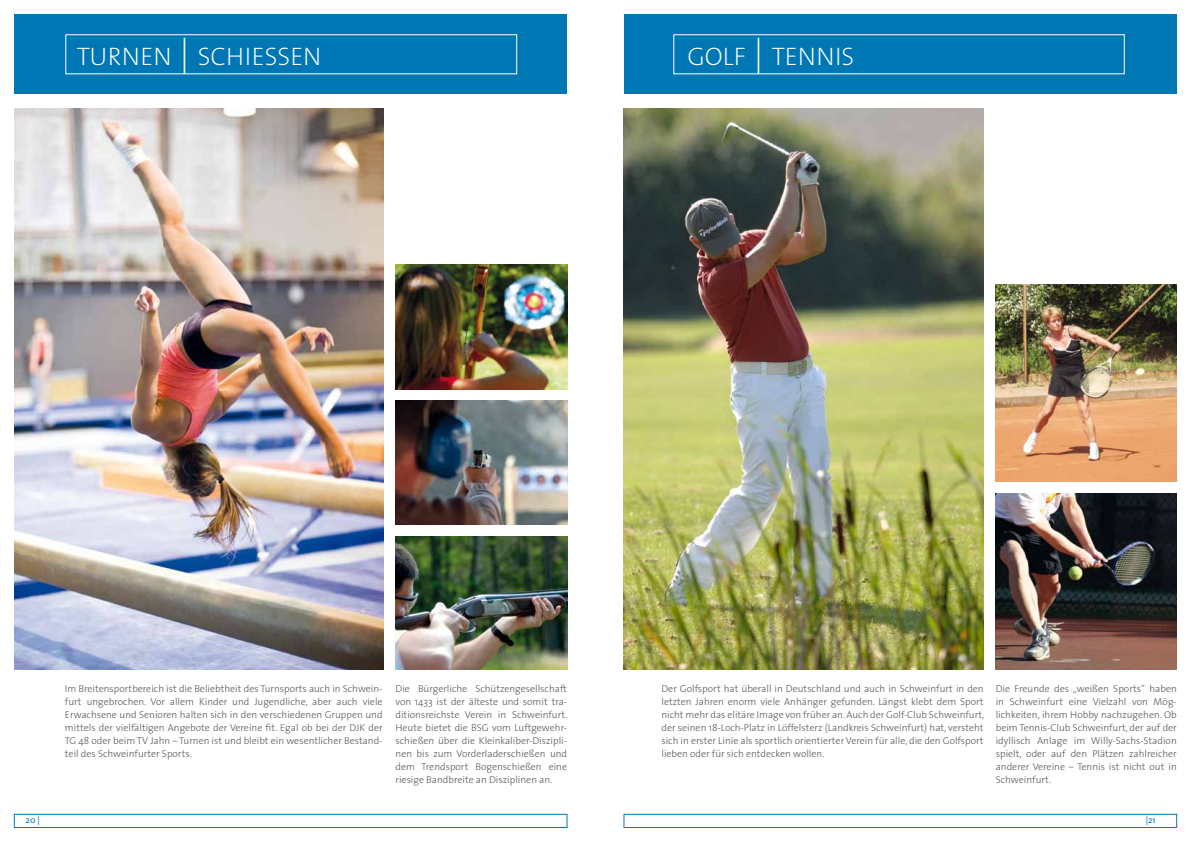
<style>
.page{position:relative;width:1191px;height:842px;background:#fff}
.page>*{position:absolute;margin:0;border:0;box-sizing:border-box;transform-origin:0 0}
.t1{font:200 25.4px "The Sans";color:#fff}
.t2{font:300 10px/13px "The Sans";color:#58585a;text-align:justify}
.t3{font:9px "The Sans";color:#0077b5}
.s1{font-size:36.3px}
</style>
<div class="page">
<div style="left:14px;top:814px;width:553px;height:14px;border:1px solid #0077b5"></div>
<div style="left:624px;top:814px;width:552px;height:14px;border:1px solid #0077b5"></div>
<div style="left:14px;top:14px;width:553px;height:80px;background:#0077b5"></div>
<div style="left:624px;top:14px;width:552px;height:80px;background:#0077b5"></div>
<img style="left:15px;top:108px;width:368px;height:562px">
<img style="left:395px;top:400px;width:172px;height:125px">
<img style="left:395px;top:265px;width:172px;height:124px">
<img style="left:395px;top:536px;width:172px;height:134px">
<img style="left:624px;top:108px;width:359px;height:562px">
<img style="left:995px;top:493px;width:181px;height:177px">
<img style="left:995px;top:285px;width:181px;height:197px">
<h1 class="t1" style="left:77px;top:36px;width:246px">TURNEN <span class="s1">|</span> SCHIESSEN</h1>
<h1 class="t1" style="left:687px;top:36px;width:165px">GOLF <span class="s1">|</span> TENNIS</h1>
<p class="t2" style="left:65px;top:682px;width:319px">Im Breitensportbereich ist die Beliebtheit des Turnsports auch in Schwein&shy;furt ungebrochen. Vor allem Kinder und Jugendliche, aber auch viele Erwachsene und Senioren halten sich in den verschiedenen Gruppen und mittels der vielfältigen Angebote der Vereine fit. Egal ob bei der DJK der TG 48 oder beim TV Jahn – Turnen ist und bleibt ein wesentlicher Bestand&shy;teil des Schweinfurter Sports.</p>
<p class="t2" style="left:661px;top:682px;width:324px">Der Golfsport hat überall in Deutschland und auch in Schweinfurt in den letzten Jahren enorm viele Anhänger gefunden. Längst klebt dem Sport nicht mehr das elitäre Image von früher an. Auch der Golf-Club Schweinfurt, der seinen 18-Loch-Platz in Löffelsterz (Landkreis Schweinfurt) hat, versteht sich in erster Linie als sportlich orientierter Verein für alle, die den Golfsport lieben oder für sich entdecken wollen.</p>
<p class="t2" style="left:995px;top:682px;width:182px">Die Freunde des „weißen Sports“ haben in Schweinfurt eine Vielzahl von Mög&shy;lichkeiten, ihrem Hobby nachzugehen. Ob beim Tennis-Club Schweinfurt, der auf der idyllisch Anlage im Willy-Sachs-Stadion spielt, oder auf den Plätzen zahlreicher anderer Vereine – Tennis ist nicht out in Schweinfurt.</p>
<p class="t2" style="left:395px;top:682px;width:173px">Die Bürgerliche Schützengesellschaft von 1433 ist der älteste und somit tra&shy;ditionsreichste Verein in Schweinfurt.<br>Heute bietet die BSG vom Luftgewehr&shy;schießen über die Kleinkaliber-Diszipli&shy;nen bis zum Vorderladerschießen und dem Trendsport Bogenschießen eine riesige Bandbreite an Disziplinen an.</p>
<p class="t3" style="left:26px;top:813px;width:16px">20 |</p>
<p class="t3" style="left:1145px;top:813px;width:11px">|21</p>
</div>
